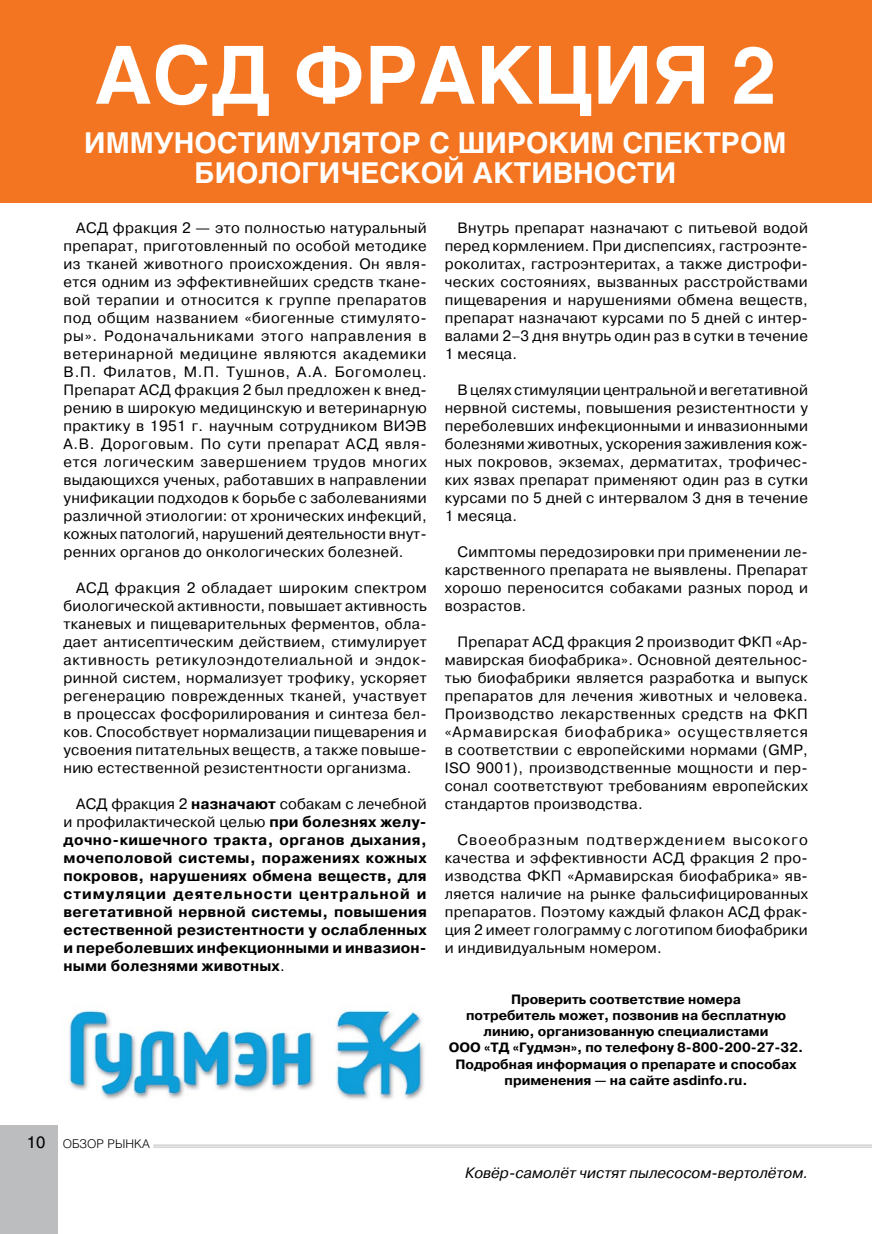
<style>
.page{position:relative;width:872px;height:1234px;background:#fff}
.page>*{position:absolute;margin:0;border:0;box-sizing:border-box;transform-origin:0 0}
.t1{font:700 79.5px "Helios";color:#fff}
.t2{font:700 28.5px/30px "Helios";color:#fff;text-align:center}
.t3{font:15px/18px "Pragmatica C";letter-spacing:.02em;color:#000;text-align:justify}
.t4{font:700 15px/18px "Pragmatica C";letter-spacing:.01em;color:#000;text-align:justify}
.t5{font:italic 15px "Pragmatica C";color:#000}
.t6{font:700 13.5px/16.2px "Pragmatica C";color:#000;text-align:center}
.t7{font:300 12px "Helios";color:#000}
.s1{font-weight:400}
.s2{font-weight:400;font-size:16.5px}
</style>
<div class="page">
<hr style="left:153px;top:1146px;width:719px;height:1px;background:#bcbdbf">
<hr style="left:153px;top:1144px;width:719px;height:1px;background:#bcbdbf">
<div style="left:0;top:1125px;width:58px;height:108px;background:#bcbdbf"></div>
<div style="left:0;top:0;width:872px;height:202px;background:#f47521"></div>
<img style="left:69px;top:1010px;width:355px;height:90px">
<h1 class="t1" style="left:94px;top:29px;width:684px">АСД фракция 2</h1>
<h2 class="t2" style="left:84px;top:128px;width:703px">иммуностимулятор с широким спектром биологической активности</h2>
<p class="t3" style="left:64px;top:219px;width:365px;text-indent:13px">АСД фракция 2 — это полностью натуральный препарат, приготовленный по особой методике из тканей животного происхождения. Он явля&shy;ется одним из эффективнейших средств ткане&shy;вой терапии и относится к группе препаратов под общим названием «биогенные стимулято&shy;ры». Родоначальниками этого направления в ветеринарной медицине являются академики В.П. Филатов, М .П. Тушнов, А.А. Богомолец.<br>Препарат АСД фракция 2 был предложен к внед&shy;рению в широкую медицинскую и ветеринарную практику в 1951 г. научным сотрудником ВИЭВ А.В. Дороговым. По сути препарат АСД явля&shy;ется логическим завершением трудов многих выдающихся ученых, работавших в направлении унификации подходов к борьбе с заболеваниями различной этиологии: от хронических инфекций, кожных патологий, нарушений деятельности внут&shy;ренних органов до онкологических болезней.</p>
<p class="t3" style="left:64px;top:579px;width:365px;text-indent:13px">АСД фракция 2 обладает широким спектром биологической активности, повышает активность тканевых и пищеварительных ферментов, обла&shy;дает антисептическим действием, стимулирует активность ретикулоэндотелиальной и эндок&shy;ринной систем, нормализует трофику, ускоряет регенерацию поврежденных тканей, участвует в процессах фосфорилирования и синтеза бел&shy;ков. Способствует нормализации пищеварения и усвоения питательных веществ, а также повыше&shy;нию естественной резистентности организма.</p>
<p class="t4" style="left:64px;top:795px;width:365px;text-indent:13px"><span class="s1">АСД фракция 2</span> назначают <span class="s1">собакам с лечебной и профилактической целью</span> при болезнях желу&shy;дочно-кишечного тракта, органов дыхания, мочеполовой системы, поражениях кожных покровов, нарушениях обмена веществ, для стимуляции деятельности центральной и вегетативной нервной системы, повышения естественной резистентности у ослабленных и переболевших инфекционными и инвазион&shy;ными болезнями животных<span class="s1">.</span></p>
<p class="t3" style="left:445px;top:219px;width:365px;text-indent:13px">Внутрь препарат назначают с питьевой водой перед кормлением. При диспепсиях, гастроэнте&shy;роколитах, гастроэнтеритах, а также дистрофи&shy;ческих состояниях, вызванных расстройствами пищеварения и нарушениями обмена веществ, препарат назначают курсами по 5 дней с интер&shy;валами 2–3 дня внутрь один раз в сутки в течение 1 месяца.</p>
<p class="t3" style="left:445px;top:381px;width:365px;text-indent:13px">В целях стимуляции центральной и вегетативной нервной системы, повышения резистентности у переболевших инфекционными и инвазионными болезнями животных, ускорения заживления кож&shy;ных покровов, экземах, дерматитах, трофичес&shy;ких язвах препарат применяют один раз в сутки курсами по 5 дней с интервалом 3 дня в течение 1 месяца.</p>
<p class="t3" style="left:445px;top:543px;width:365px;text-indent:13px">Симптомы передозировки при применении ле&shy;карственного препарата не выявлены. Препарат хорошо переносится собаками разных пород и возрастов.</p>
<p class="t3" style="left:445px;top:633px;width:365px;text-indent:13px">Препарат АСД фракция 2 производит ФКП «Ар&shy;мавирская биофабрика». Основной деятельнос&shy;тью биофабрики является разработка и выпуск препаратов для лечения животных и человека.<br>Производство лекарственных средств на ФКП «Армавирская биофабрика» осуществляется в соответствии с европейскими нормами (GMP, ISO 9001), производственные мощности и пер&shy;сонал соответствуют требованиям европейских стандартов производства.</p>
<p class="t3" style="left:445px;top:831px;width:365px;text-indent:13px">Своеобразным подтверждением высокого качества и эффективности АСД фракция 2 про&shy;изводства ФКП «Армавирская биофабрика» яв&shy;ляется наличие на рынке фальсифицированных препаратов. Поэтому каждый флакон АСД фрак&shy;ция 2 имеет голограмму с логотипом биофабрики и индивидуальным номером.</p>
<p class="t6" style="left:466px;top:990px;width:321px">Проверить соответствие номера потребитель может, позвонив на бесплатную линию, организованную специалистами</p>
<p class="t6" style="left:449px;top:1039px;width:12px">ООО</p>
<p class="t6" style="left:484px;top:1039px;width:320px">«ТД «Гудмэн», по телефону 8-800-200-27-32.</p>
<p class="t6" style="left:455px;top:1055px;width:343px">Подробная информация о препарате и способах</p>
<p class="t6" style="left:504px;top:1071px;width:244px">применения — на сайте asdinfo.ru.</p>
<p class="t7" style="left:27px;top:1135px;width:124px"><span class="s2">10</span> обзор рынка</p>
<p class="t5" style="left:465px;top:1163px;width:344px">Ковёр-самолёт чистят пылесосом-вертолётом.</p>
</div>
